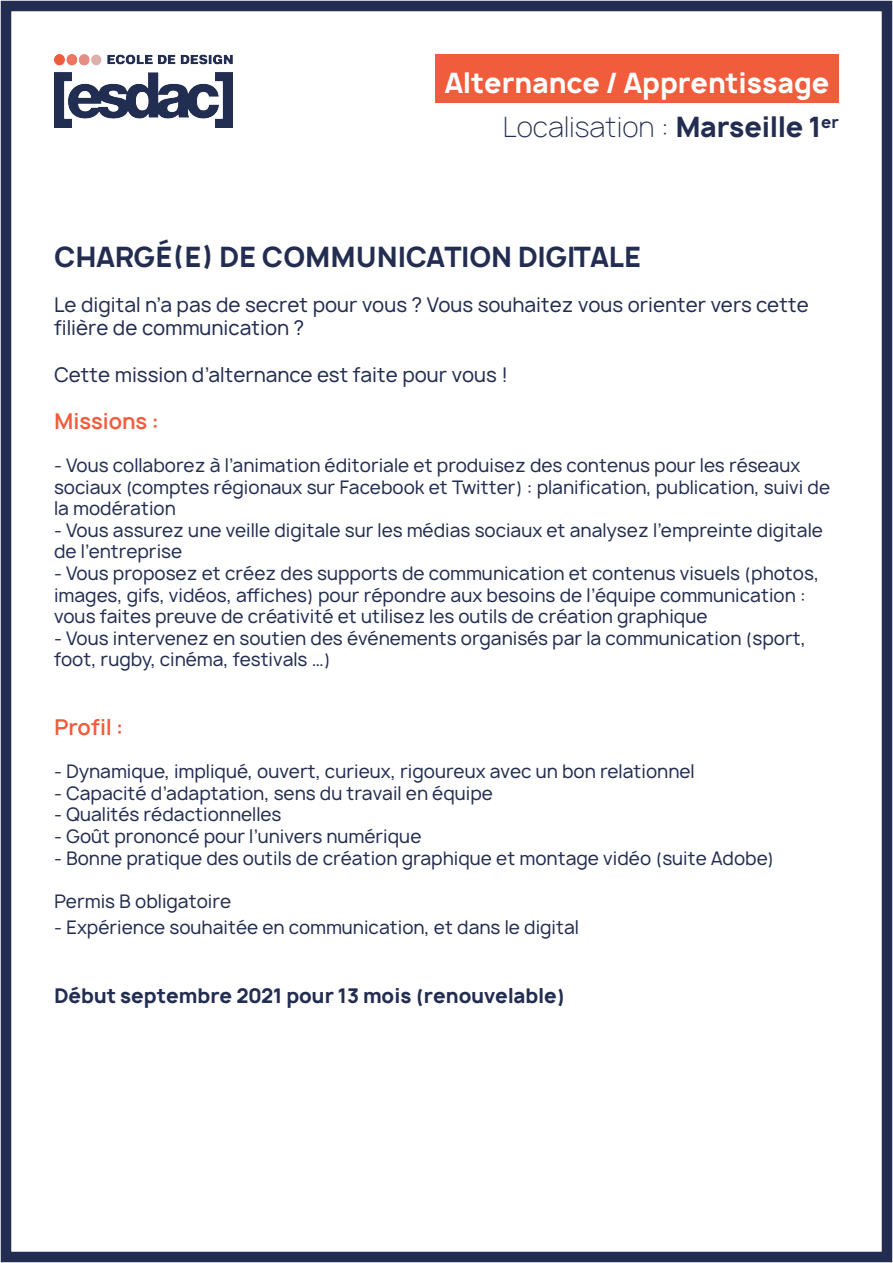
<style>
.page{position:relative;width:893px;height:1263px;background:#fff}
.page>*{position:absolute;margin:0;border:0;box-sizing:border-box;transform-origin:0 0}
.t1{font:700 27px "Manrope";color:#232d51}
.t2{font:100 27px "Manrope";color:#232d51}
.t3{font:700 27px "Manrope";color:#fff}
.t4{font:600 21px "Manrope";color:#f15c3c}
.t5{font:19.5px/23.4px "Manrope";color:#232d51}
.t6{font:700 19.5px "Manrope";color:#232d51}
.t7{font:18px/21.6px "Manrope";color:#232d51}
.s1{font-weight:700}
</style>
<div class="page">
<div style="left:435px;top:54px;width:404px;height:48px;background:#f15c3c"></div>
<img style="left:54px;top:54px;width:179px;height:73px">
<div style="left:1px;top:1px;width:891px;height:1261px;border:10px solid #232d51"></div>
<h1 class="t3" style="left:445px;top:64px;width:386px">Alternance / Apprentissage</h1>
<h1 class="t2" style="left:503px;top:111px;width:338px">Localisation : <span class="s1">Marseille 1</span><sup>er</sup></h1>
<h1 class="t1" style="left:54px;top:238px;width:589px">CHARGÉ(E) DE COMMUNICATION DIGITALE</h1>
<p class="t5" style="left:54px;top:293px;width:756px">Le digital n’a pas de secret pour vous ? Vous souhaitez vous orienter vers cette filière de communication ?</p>
<p class="t5" style="left:54px;top:363px;width:455px">Cette mission d’alternance est faite pour vous !</p>
<p class="t4" style="left:54px;top:407px;width:107px">Missions :</p>
<p class="t7" style="left:54px;top:455px;width:778px">- Vous collaborez à l’animation éditoriale et produisez des contenus pour les réseaux sociaux (comptes régionaux sur Facebook et Twitter) : planification, publication, suivi de la modération</p>
<p class="t7" style="left:54px;top:519px;width:771px">- Vous assurez une veille digitale sur les médias sociaux et analysez l’empreinte digitale de l’entreprise</p>
<p class="t7" style="left:54px;top:563px;width:767px">- Vous proposez et créez des supports de communication et contenus visuels (photos, images, gifs, vidéos, affiches) pour répondre aux besoins de l’équipe communication : vous faites preuve de créativité et utilisez les outils de création graphique</p>
<p class="t7" style="left:54px;top:627px;width:753px">- Vous intervenez en soutien des événements organisés par la communication (sport, foot, rugby, cinéma, festivals …)</p>
<p class="t4" style="left:54px;top:713px;width:71px">Profil :</p>
<p class="t7" style="left:54px;top:761px;width:642px">- Dynamique, impliqué, ouvert, curieux, rigoureux avec un bon relationnel</p>
<p class="t7" style="left:54px;top:782px;width:441px">- Capacité d’adaptation, sens du travail en équipe</p>
<p class="t7" style="left:54px;top:804px;width:229px">- Qualités rédactionnelles</p>
<p class="t7" style="left:54px;top:825px;width:369px">- Goût prononcé pour l’univers numérique</p>
<p class="t7" style="left:54px;top:847px;width:722px">- Bonne pratique des outils de création graphique et montage vidéo (suite Adobe)</p>
<p class="t7" style="left:54px;top:890px;width:179px">Permis B obligatoire</p>
<p class="t7" style="left:54px;top:917px;width:527px">- Expérience souhaitée en communication, et dans le digital</p>
<p class="t6" style="left:54px;top:982px;width:513px">Début septembre 2021 pour 13 mois (renouvelable)</p>
</div>
